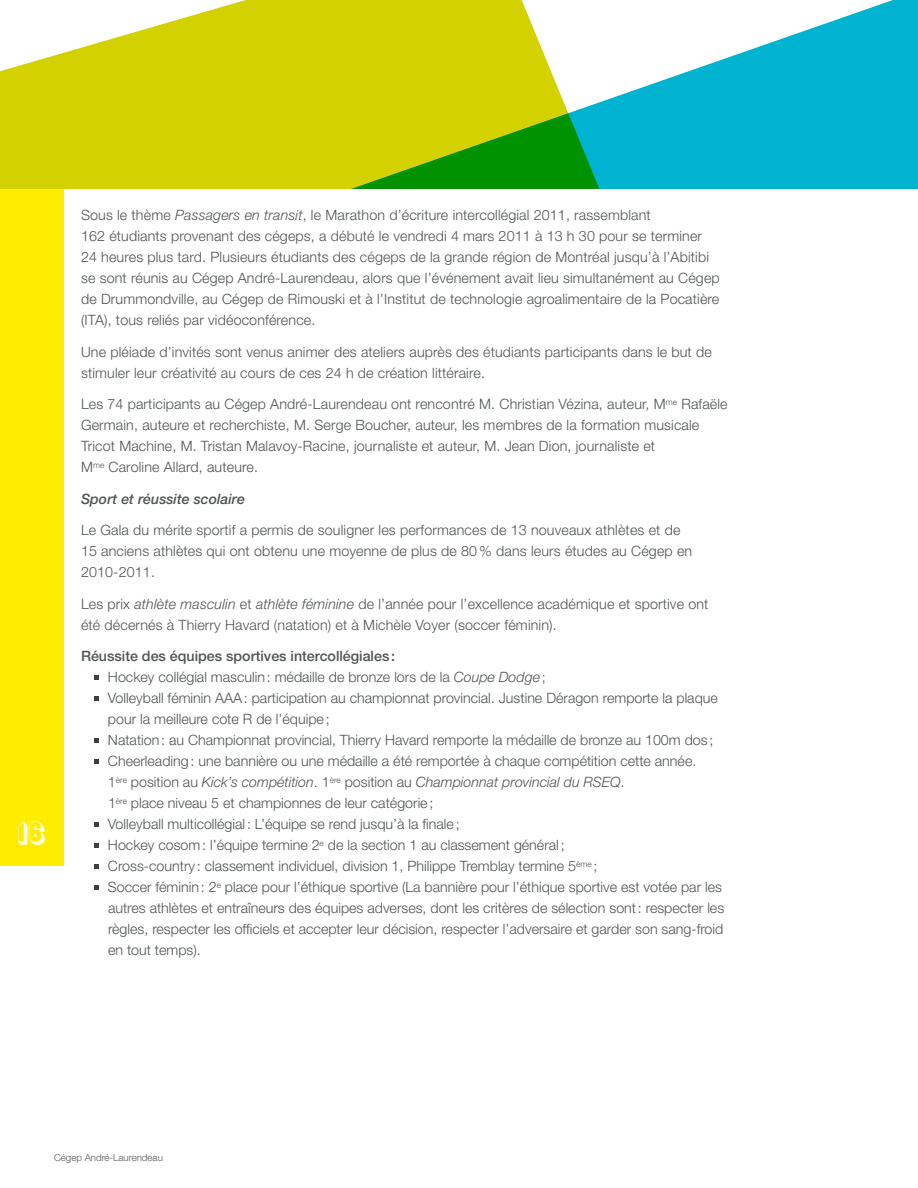
<style>
.page{position:relative;width:918px;height:1188px;background:#fff}
.page>*{position:absolute;margin:0;border:0;box-sizing:border-box;transform-origin:0 0}
.t1{font:30px "Ultinoid";color:#fff}
.t2{font:300 14.25px/21px "Helvetica Neue LT Std";letter-spacing:.01em;color:#4e554f}
.t3{font:italic 500 14.25px "Helvetica Neue LT Std";color:#4e554f}
.t4{font:300 9.75px "Helvetica Neue LT Std";color:#58585a}
.s1{font-style:italic}
.s2{font-weight:500}
</style>
<div class="page">
<svg style="left:94px;top:675px;width:5px;height:4px"></svg>
<svg style="left:94px;top:696px;width:5px;height:4px"></svg>
<svg style="left:94px;top:738px;width:5px;height:4px"></svg>
<svg style="left:94px;top:759px;width:5px;height:4px"></svg>
<svg style="left:94px;top:822px;width:5px;height:4px"></svg>
<svg style="left:94px;top:843px;width:5px;height:4px"></svg>
<svg style="left:94px;top:864px;width:5px;height:4px"></svg>
<svg style="left:94px;top:885px;width:5px;height:4px"></svg>
<svg style="left:599px;top:0;width:319px;height:189px;fill:#00b3d0"></svg>
<svg style="left:0;top:0;width:599px;height:189px;background:#c4d123"></svg>
<div style="left:0;top:189px;width:63px;height:676px;background:#ffed00"></div>
<h1 class="t1" style="left:18px;top:817px;width:29px">16</h1>
<p class="t2" style="left:81px;top:205px;width:640px">Sous le thème <span class="s1">Passagers en transit</span>, le Marathon d’écriture intercollégial 2011, rassemblant<br>162 étudiants provenant des cégeps, a débuté le vendredi 4 mars 2011 à 13 h 30 pour se terminer 24 heures plus tard. Plusieurs étudiants des cégeps de la grande région de Montréal jusqu’à l’Abitibi se sont réunis au Cégep André-Laurendeau, alors que l’événement avait lieu simultanément au Cégep de Drummondville, au Cégep de Rimouski et à l’Institut de technologie agroalimentaire de la Pocatière (ITA), tous reliés par vidéoconférence.</p>
<p class="t2" style="left:81px;top:341px;width:632px">Une pléiade d’invités sont venus animer des ateliers auprès des étudiants participants dans le but de stimuler leur créativité au cours de ces 24 h de création littéraire.</p>
<p class="t2" style="left:81px;top:394px;width:648px">Les 74 participants au Cégep André-Laurendeau ont rencontré M. Christian Vézina, auteur, M<sup>me</sup> Rafaële Germain, auteure et recherchiste, M. Serge Boucher, auteur, les membres de la formation musicale Tricot Machine, M. Tristan Malavoy-Racine, journaliste et auteur, M. Jean Dion, journaliste et<br>M<sup>me</sup> Caroline Allard, auteure.</p>
<p class="t3" style="left:81px;top:490px;width:166px">Sport et réussite scolaire</p>
<p class="t2" style="left:81px;top:520px;width:613px">Le Gala du mérite sportif a permis de souligner les performances de 13 nouveaux athlètes et de<br>15 anciens athlètes qui ont obtenu une moyenne de plus de 80% dans leurs études au Cégep en<br>2010-2011.</p>
<p class="t2" style="left:81px;top:593px;width:629px">Les prix <span class="s1">athlète masculin</span> et <span class="s1">athlète féminine</span> de l’année pour l’excellence académique et sportive ont été décernés à Thierry Havard (natation) et à Michèle Voyer (soccer féminin).</p>
<p class="t2" style="left:108px;top:646px;width:618px;text-indent:-27px"><span class="s2">Réussite des équipes sportives intercollégiales:<br></span>Hockey collégial masculin: médaille de bronze lors de la <span class="s1">Coupe Dodge</span>;<br>Volleyball féminin AAA: participation au championnat provincial. Justine Déragon remporte la plaque pour la meilleure cote R de l’équipe;<br>Natation: au Championnat provincial, Thierry Havard remporte la médaille de bronze au 100m dos ; Cheerleading: une bannière ou une médaille a été remportée à chaque compétition cette année.<br>1<sup>ère</sup> position au <span class="s1">Kick’s compétition</span>. 1<sup>ère</sup> position au <span class="s1">Championnat provincial du RSEQ</span>.<br>1<sup>ère</sup> place niveau 5 et championnes de leur catégorie;<br>Volleyball multicollégial: L’équipe se rend jusqu’à la finale;<br>Hockey cosom: l’équipe termine 2<sup>e</sup> de la section 1 au classement général;<br>Cross-country : classement individuel, division 1, Philippe Tremblay termine 5<sup>ème</sup> ;<br>Soccer féminin: 2<sup>e</sup> place pour l’éthique sportive (La bannière pour l’éthique sportive est votée par les autres athlètes et entraîneurs des équipes adverses, dont les critères de sélection sont: respecter les règles, respecter les officiels et accepter leur décision, respecter l’adversaire et garder son sang-froid en tout temps).</p>
<p class="t4" style="left:54px;top:1152px;width:110px">Cégep André-Laurendeau</p>
</div>
